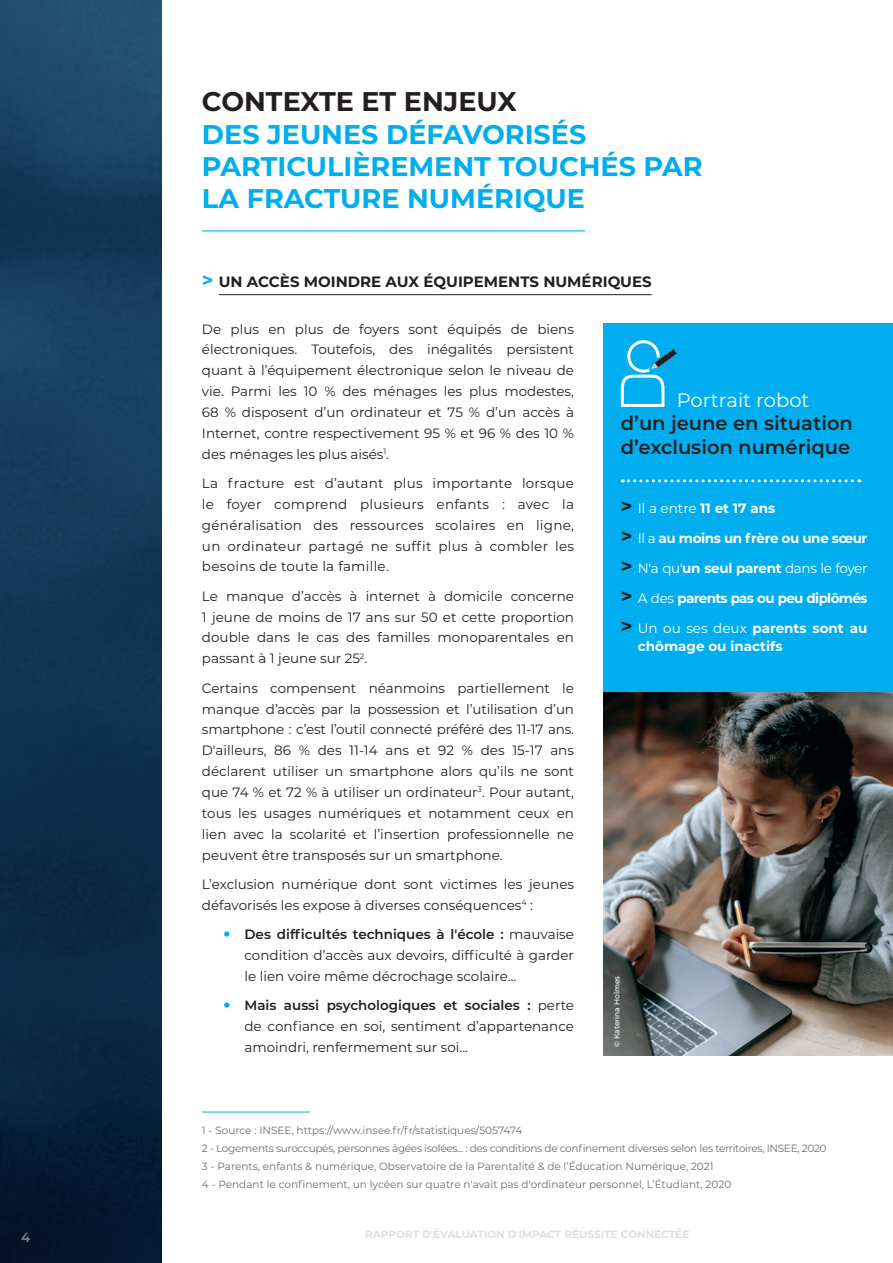
<style>
.page{position:relative;width:893px;height:1263px;background:#fff}
.page>*{position:absolute;margin:0;border:0;box-sizing:border-box;transform-origin:0 0}
.t1{font:700 27px/32.4px "Montserrat";color:#00aeef}
.t2{font:700 27px "Montserrat";color:#231f20}
.t3{font:600 19.5px/23.4px "Montserrat";color:#231f20}
.t4{font:700 15px "Montserrat";color:#231f20}
.t5{font:13.5px/20.9px "Montserrat";color:#231f20;text-align:justify}
.t6{font:700 13.5px "Montserrat";letter-spacing:-.02em;color:#fff}
.t7{font:700 13.5px/18px "Montserrat";color:#fff}
.t8{font:13.5px "Montserrat";letter-spacing:-.025em;color:#fff}
.t9{font:700 13.5px "Montserrat";letter-spacing:-.05em;color:#fff}
.t10{font:600 13.5px "Montserrat";color:#808285}
.Style_de_paragraphe{font:10.5px "Montserrat";color:#6c6d70}
.Style_de_paragraphe-2{font:10.5px "Montserrat";letter-spacing:-.03em;color:#6c6d70}
.t11{font:700 10.5px "Montserrat";color:#dce0df}
.t12{font:500 7.5px "Montserrat";color:#fff}
.s1{font-size:19.5px;color:#00aeef}
.s2{font-weight:600}
.s3{font-weight:400;color:#fff}
.s4{font-size:19.5px;color:#231f20}
.s5{font-weight:400}
.s6{font-weight:700;font-size:19.5px;color:#231f20}
.s7{font-weight:700}
</style>
<div class="page">
<svg style="left:0;top:0;width:162px;height:1263px;background:#103450"></svg>
<hr style="left:202px;top:230px;width:383px;height:1px;background:#00aeef">
<hr style="left:219px;top:294px;width:433px;height:1px;background:#231f20">
<hr style="left:202px;top:1112px;width:108px;height:1px;background:#00aeef">
<div style="left:604px;top:323px;width:289px;height:391px;background:#00aeef"></div>
<svg style="left:620px;top:340px;width:57px;height:67px"></svg>
<svg style="left:622px;top:479px;width:238px;height:3px"></svg>
<img style="left:604px;top:693px;width:289px;height:363px">
<p class="t10" style="left:21px;top:1227px;width:11px">4</p>
<p class="t2" style="left:202px;top:82px;width:316px">CONTEXTE ET ENJEUX</p>
<p class="t1" style="left:202px;top:116px;width:502px">DES JEUNES DÉFAVORISÉS<br>PARTICULIÈREMENT TOUCHÉS PAR<br>LA FRACTURE NUMÉRIQUE</p>
<p class="t4" style="left:202px;top:271px;width:451px"><span class="s1">&gt;</span> UN ACCÈS MOINDRE AUX ÉQUIPEMENTS NUMÉRIQUES</p>
<p class="t5" style="left:202px;top:318px;width:374px">De plus en plus de foyers sont équipés de biens électroniques. Toutefois, des inégalités persistent quant à l’équipement électronique selon le niveau de vie. Parmi les 10 % des ménages les plus modestes, 68 % disposent d’un ordinateur et 75 % d’un accès à Internet, contre respectivement 95 % et 96 % des 10 % des ménages les plus aisés<sup>1</sup>.</p>
<p class="t5" style="left:202px;top:472px;width:374px">La fracture est d’autant plus importante lorsque le foyer comprend plusieurs enfants : avec la généralisation des ressources scolaires en ligne, un ordinateur partagé ne suffit plus à combler les besoins de toute la famille.</p>
<p class="t5" style="left:202px;top:585px;width:374px">Le manque d’accès à internet à domicile concerne 1 jeune de moins de 17 ans sur 50 et cette proportion double dans le cas des familles monoparentales en passant à 1 jeune sur 25<sup>2</sup>.</p>
<p class="t5" style="left:202px;top:677px;width:374px">Certains compensent néanmoins partiellement le manque d’accès par la possession et l’utilisation d’un smartphone : c’est l’outil connecté préféré des 11-17 ans.<br>D'ailleurs, 86 % des 11-14 ans et 92 % des 15-17 ans déclarent utiliser un smartphone alors qu’ils ne sont que 74 % et 72 % à utiliser un ordinateur<sup>3</sup>. Pour autant, tous les usages numériques et notamment ceux en lien avec la scolarité et l’insertion professionnelle ne peuvent être transposés sur un smartphone.</p>
<p class="t5" style="left:202px;top:873px;width:374px">L’exclusion numérique dont sont victimes les jeunes défavorisés les expose à diverses conséquences<sup>4</sup> :</p>
<p class="t5" style="left:244px;top:923px;width:331px"><span class="s2">Des difficultés techniques à l'école :</span> mauvaise condition d’accès aux devoirs, difficulté à garder le lien voire même décrochage scolaire…</p>
<p class="t5" style="left:244px;top:994px;width:331px"><span class="s2">Mais aussi psychologiques et sociales :</span> perte de confiance en soi, sentiment d’appartenance amoindri, renfermement sur soi...</p>
<p class="t3" style="left:621px;top:387px;width:234px;text-indent:56px"><span class="s3">Portrait robot </span>d’un jeune en situation d’exclusion numérique</p>
<p class="t6" style="left:621px;top:498px;width:156px"><span class="s4">&gt;</span> <span class="s5">Il a entre</span> 11 et 17 ans</p>
<p class="t6" style="left:621px;top:528px;width:248px"><span class="s4">&gt;</span> <span class="s5">Il a</span> au moins un frère ou une sœur</p>
<p class="t8" style="left:621px;top:559px;width:248px"><span class="s6">&gt;</span> N'a qu'<span class="s7">un seul parent</span> dans le foyer</p>
<p class="t9" style="left:621px;top:588px;width:248px"><span class="s4">&gt;</span> <span class="s5">A des</span> parents pas ou peu diplômés</p>
<p class="t7" style="left:638px;top:619px;width:231px;text-indent:-17px"><span class="s4">&gt;</span> <span class="s5">Un ou ses deux</span> parents sont au chômage ou inactifs</p>
<p class="t12" style="left:612px;top:1047px;width:73px;rotate:-90deg">© Katerina Holmes</p>
<p class="Style_de_paragraphe" style="left:202px;top:1123px;width:322px">1 - Source : INSEE, https://www.insee.fr/fr/statistiques/5057474</p>
<p class="Style_de_paragraphe-2" style="left:202px;top:1141px;width:626px">2 - Logements suroccupés, personnes âgées isolées... : des conditions de confinement diverses selon les territoires, INSEE, 2020</p>
<p class="Style_de_paragraphe" style="left:202px;top:1159px;width:513px">3 - Parents, enfants &amp; numérique, Observatoire de la Parentalité &amp; de l’Éducation Numérique, 2021</p>
<p class="Style_de_paragraphe" style="left:202px;top:1177px;width:531px">4 - Pendant le confinement, un lycéen sur quatre n'avait pas d'ordinateur personnel, L’Étudiant, 2020</p>
<p class="t11" style="left:365px;top:1227px;width:326px">RAPPORT D'ÉVALUATION D'IMPACT RÉUSSITE CONNECTÉE</p>
</div>
